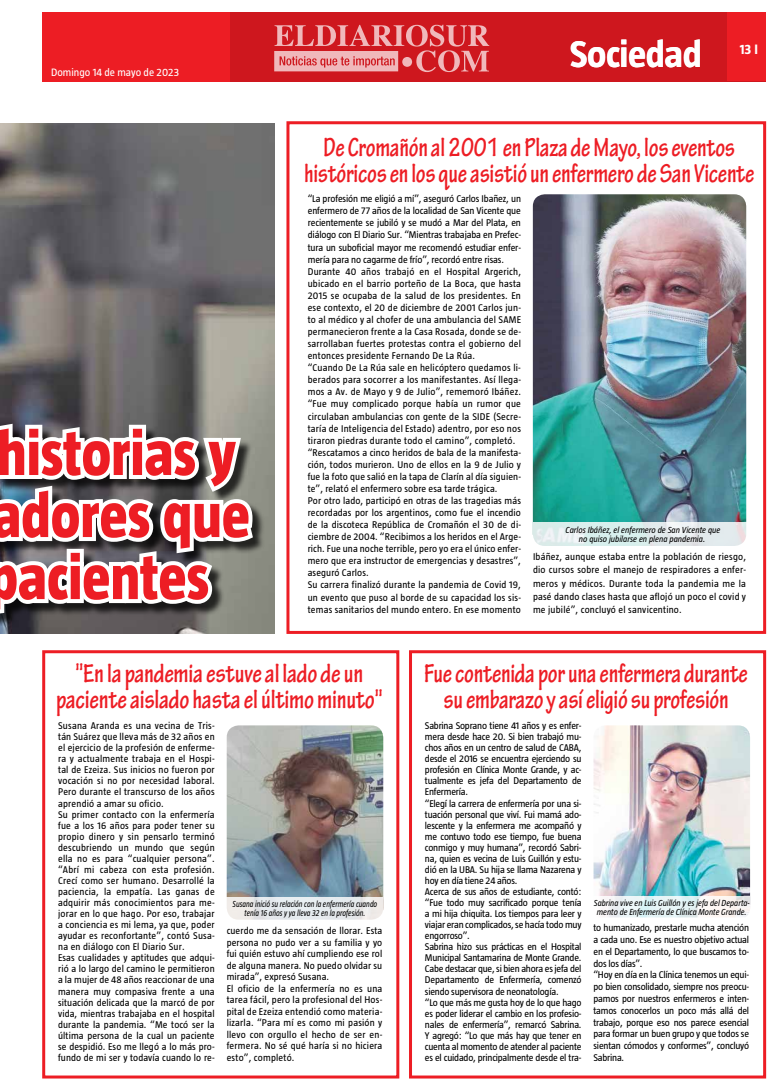
<style>
.page{position:relative;width:780px;height:1092px;background:#fff}
.page>*{position:absolute;margin:0;border:0;box-sizing:border-box;transform-origin:0 0}
.t1{font:800 64px/62px "Taz";color:#ed1d24;scale:.91 1}
.t2{font:700 38px "Taz";letter-spacing:-.01em;color:#fff}
.t3{font:700 condensed 28px/26px "Tekton Pro";letter-spacing:-.01em;color:#ed1d24;text-align:center;scale:.9 1}
.t4{font:700 condensed 28px/26px "Tekton Pro";letter-spacing:-.01em;color:#ed1d24;text-align:center;scale:.92 1}
.t5{font:700 14px "Taz";color:#fff}
.t6{font:11px "Taz";color:#fff}
.t7{font:10px/12.1px "Taz";letter-spacing:.01em;color:#000}
.t8{font:10px/11px "Taz";letter-spacing:-.02em;color:#000}
.t9{font:italic 9px/9px "Taz";color:#000;text-align:center;scale:.94 1}
.t10{font:italic 9px/9px "Taz";color:#000;text-align:center;scale:.84 1}
.t11{font:italic 9px/9px "Taz";color:#000;text-align:center}
</style>
<div class="page">
<div style="left:43px;top:12px;width:722px;height:70px;background:#ce171e"></div>
<div style="left:43px;top:12px;width:187px;height:70px;background:#ed1d24"></div>
<div style="left:726px;top:12px;width:39px;height:68px;background:#ed1d24"></div>
<svg style="left:274px;top:25px;width:215px;height:47px"></svg>
<img style="left:0;top:123px;width:274px;height:511px">
<div style="left:0;top:426px;width:265px;height:201px;background:#000;opacity:.75"></div>
<svg style="left:0;top:419px;width:259px;height:201px"></svg>
<div style="left:42px;top:650px;width:357px;height:428px;border:3px solid #ed1d24"></div>
<img style="left:227px;top:725px;width:156px;height:171px">
<div style="left:409px;top:650px;width:357px;height:428px;border:3px solid #ed1d24"></div>
<img style="left:593px;top:725px;width:157px;height:170px">
<div style="left:286px;top:121px;width:480px;height:513px;border:3px solid #ed1d24"></div>
<img style="left:533px;top:194px;width:213px;height:328px">
<div style="left:227px;top:896px;width:156px;height:24px;background:#e7eced"></div>
<svg style="left:599px;top:895px;width:151px;height:23px"></svg>
<svg style="left:533px;top:522px;width:213px;height:24px;background:#e0eced"></svg>
<p class="t6" style="left:51px;top:66px;width:129px">Domingo 14 de mayo de 2023</p>
<p class="t1" style="left:-11px;top:421px;width:289px">historias y adores que pacientes</p>
<p class="t2" style="left:569px;top:33px;width:134px">Sociedad</p>
<p class="t5" style="left:739px;top:42px;width:20px">13 I</p>
<p class="t3" style="left:304px;top:135px;width:502px">De Cromañón al 2001 en Plaza de Mayo, los eventos históricos en los que asistió un enfermero de San Vicente</p>
<p class="t7" style="left:308px;top:193px;width:215px">“La profesión me eligió a mí”, aseguró Carlos Ibañez, un enfermero de 77 años de la localidad de San Vicente que recientemente se jubiló y se mudó a Mar del Plata, en diálogo con El Diario Sur. “Mientras trabajaba en Prefec&shy;tura un suboficial mayor me recomendó estudiar enfer&shy;mería para no cagarme de frío”, recordó entre risas.<br>Durante 40 años trabajó en el Hospital Argerich, ubicado en el barrio porteño de La Boca, que hasta 2015 se ocupaba de la salud de los presidentes. En ese contexto, el 20 de diciembre de 2001 Carlos jun&shy;to al médico y al chofer de una ambulancia del SAME permanecieron frente a la Casa Rosada, donde se de&shy;sarrollaban fuertes protestas contra el gobierno del entonces presidente Fernando De La Rúa.<br>“Cuando De La Rúa sale en helicóptero quedamos li&shy;berados para socorrer a los manifestantes. Así llega&shy;mos a Av. de Mayo y 9 de Julio”, rememoró Ibáñez. “Fue muy complicado porque había un rumor que circulaban ambulancias con gente de la SIDE (Secre&shy;taría de Inteligencia del Estado) adentro, por eso nos tiraron piedras durante todo el camino”, completó. “Rescatamos a cinco heridos de bala de la manifesta&shy;ción, todos murieron. Uno de ellos en la 9 de Julio y fue la foto que salió en la tapa de Clarín al día siguien&shy;te”, relató el enfermero sobre esa tarde trágica.<br>Por otro lado, participó en otras de las tragedias más recordadas por los argentinos, como fue el incendio de la discoteca República de Cromañón el 30 de di&shy;ciembre de 2004. “Recibimos a los heridos en el Arge&shy;rich. Fue una noche terrible, pero yo era el único enfer&shy;mero que era instructor de emergencias y desastres”, aseguró Carlos.<br>Su carrera finalizó durante la pandemia de Covid 19, un evento que puso al borde de su capacidad los sis&shy;temas sanitarios del mundo entero. En ese momento</p>
<p class="t11" style="left:565px;top:525px;width:156px">Carlos Ibáñez, el enfermero de San Vicente que no quiso jubilarse en plena pandemia.</p>
<p class="t7" style="left:533px;top:550px;width:214px;line-height:13px;text-align:justify">Ibáñez, aunque estaba entre la población de riesgo, dio cursos sobre el manejo de respiradores a enfer&shy;meros y médicos. Durante toda la pandemia me la pasé dando clases hasta que aflojó un poco el covid y me jubilé”, concluyó el sanvicentino.</p>
<p class="t4" style="left:56px;top:660px;width:356px">"En la pandemia estuve al lado de un paciente aislado hasta el último minuto"</p>
<p class="t7" style="left:58px;top:720px;width:158px;line-height:11px">Susana Aranda es una vecina de Tris&shy;tán Suárez que lleva más de 32 años en el ejercicio de la profesión de enferme&shy;ra y actualmente trabaja en el Hospi&shy;tal de Ezeiza. Sus inicios no fueron por vocación si no por necesidad laboral.<br>Pero durante el transcurso de los años aprendió a amar su oficio.<br>Su primer contacto con la enfermería fue a los 16 años para poder tener su propio dinero y sin pensarlo terminó descubriendo un mundo que según ella no es para “cualquier persona”. “Abrí mi cabeza con esta profesión.<br>Crecí como ser humano. Desarrollé la paciencia, la empatía. Las ganas de adquirir más conocimientos para me&shy;jorar en lo que hago. Por eso, trabajar a conciencia es mi lema, ya que, poder ayudar es reconfortante”, contó Susa&shy;na en diálogo con El Diario Sur.<br>Esas cualidades y aptitudes que adqui&shy;rió a lo largo del camino le permitieron a la mujer de 48 años reaccionar de una manera muy compasiva frente a una situación delicada que la marcó de por vida, mientras trabajaba en el hospital durante la pandemia. “Me tocó ser la última persona de la cual un paciente se despidió. Eso me llegó a lo más pro&shy;fundo de mi ser y todavía cuando lo re-</p>
<p class="t3" style="left:424px;top:660px;width:361px">Fue contenida por una enfermera durante su embarazo y así eligió su profesión</p>
<p class="t8" style="left:425px;top:720px;width:158px">Sabrina Soprano tiene 41 años y es enfer&shy;mera desde hace 20. Si bien trabajó mu&shy;chos años en un centro de salud de CABA, desde el 2016 se encuentra ejerciendo su profesión en Clínica Monte Grande, y ac&shy;tualmente es jefa del Departamento de Enfermería.<br>“Elegí la carrera de enfermería por una si&shy;tuación personal que viví. Fui mamá ado&shy;lescente y la enfermera me acompañó y me contuvo todo ese tiempo, fue buena conmigo y muy humana”, recordó Sabri&shy;na, quien es vecina de Luis Guillón y estu&shy;dió en la UBA. Su hija se llama Nazarena y hoy en día tiene 24 años.<br>Acerca de sus años de estudiante, contó: “Fue todo muy sacrificado porque tenía a mi hija chiquita. Los tiempos para leer y viajar eran complicados, se hacía todo muy engorroso”.<br>Sabrina hizo sus prácticas en el Hospital Municipal Santamarina de Monte Grande.<br>Cabe destacar que, si bien ahora es jefa del Departamento de Enfermería, comenzó siendo supervisora de neonatología.<br>“Lo que más me gusta hoy de lo que hago es poder liderar el cambio en los profesio&shy;nales de enfermería”, remarcó Sabrina.<br>Y agregó: “Lo que más hay que tener en cuenta al momento de atender al paciente es el cuidado, principalmente desde el tra-</p>
<p class="t10" style="left:232px;top:899px;width:174px">Susana inició su relación con la enfermería cuando tenía 16 años y ya lleva 32 en la profesión.</p>
<p class="t9" style="left:594px;top:898px;width:167px">Sabrina vive en Luis Guillón y es jefa del Departa&shy;mento de Enfermería de Clínica Monte Grande.</p>
<p class="t8" style="left:593px;top:921px;width:157px;line-height:11.8px">to humanizado, prestarle mucha atención a cada uno. Ese es nuestro objetivo actual en el Departamento, lo que buscamos to&shy;dos los días”.<br>“Hoy en día en la Clínica tenemos un equi&shy;po bien consolidado, siempre nos preocu&shy;pamos por nuestros enfermeros e inten&shy;tamos conocerlos un poco más allá del trabajo, porque eso nos parece esencial para formar un buen grupo y que todos se sientan cómodos y conformes”, concluyó Sabrina.</p>
<p class="t7" style="left:227px;top:925px;width:157px;line-height:11.5px">cuerdo me da sensación de llorar. Esta persona no pudo ver a su familia y yo fui quién estuvo ahí cumpliendo ese rol de alguna manera. No puedo olvidar su mirada”, expresó Susana.<br>El oficio de la enfermería no es una tarea fácil, pero la profesional del Hos&shy;pital de Ezeiza entendió como materia&shy;lizarla. “Para mí es como mi pasión y llevo con orgullo el hecho de ser en&shy;fermera. No sé qué haría si no hiciera esto”, completó.</p>
</div>
